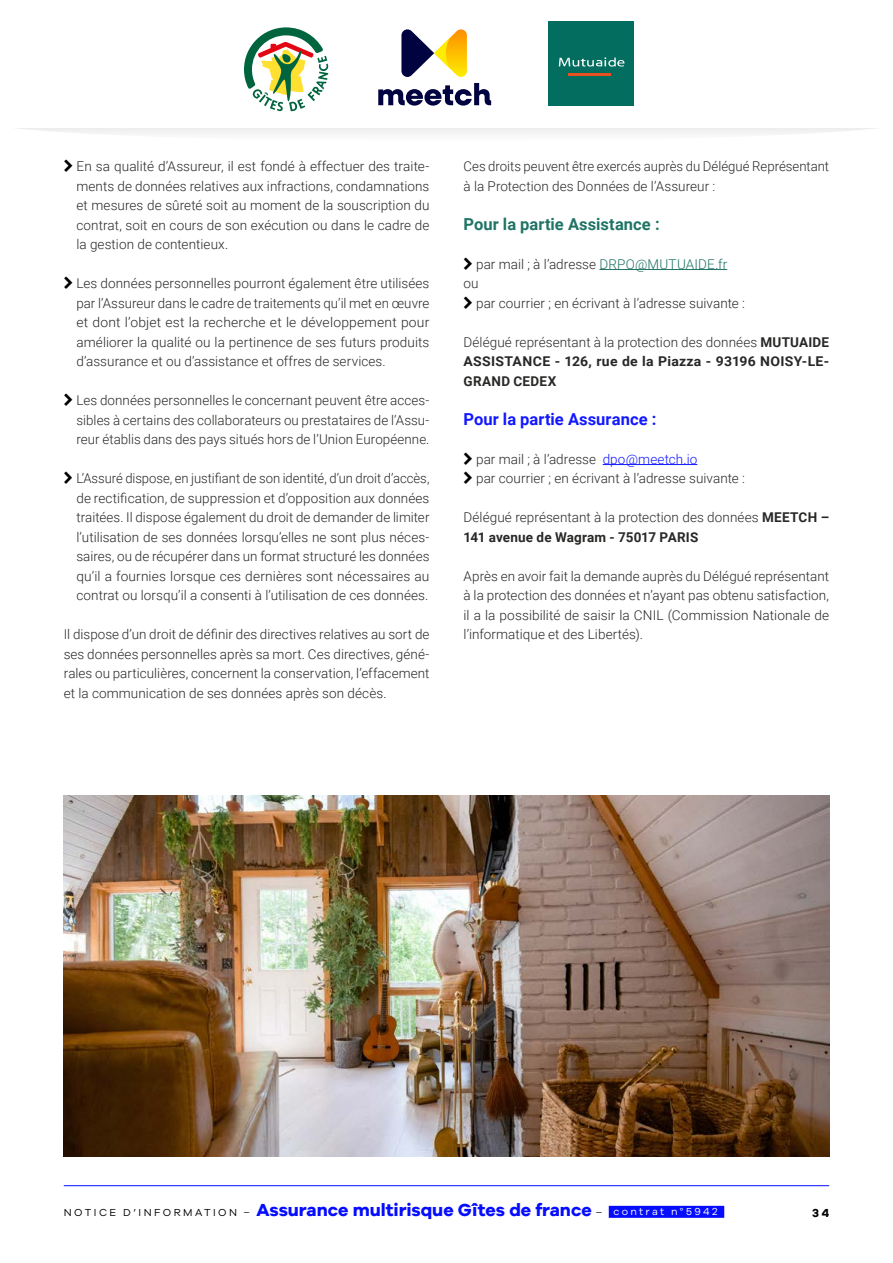
<style>
.page{position:relative;width:893px;height:1263px;background:#fff}
.page>*{position:absolute;margin:0;border:0;box-sizing:border-box;transform-origin:0 0}
.t1{font:700 18px "Galyon";color:#050cff}
.t2{font:700 16.5px "Roboto";letter-spacing:.005em;color:#207465}
.t3{font:700 16.5px "Roboto";letter-spacing:.005em;color:#1218ff}
.t4{font:300 13.5px/19.5px "Roboto";letter-spacing:.005em;color:#282827;text-align:justify}
.t5{font:700 13.5px/19.5px "Roboto";letter-spacing:.02em;color:#282827;text-align:justify}
.t6{font:700 12px "Galyon";color:#000}
.s1{color:#207465}
.s2{font-weight:300}
.s3{color:#1218ff}
.s4{font-weight:700}
.s5{font-weight:400;font-size:10.5px;color:#000}
.s6{font-weight:400;font-size:10.5px;color:#fff}
</style>
<div class="page">
<hr style="left:64px;top:1185px;width:765px;height:1px;background:#050cff">
<div style="left:609px;top:1206px;width:115px;height:12px;background:#050cff"></div>
<div style="left:548px;top:21px;width:85px;height:85px;background:#036e5f"></div>
<svg style="left:18px;top:27px;width:857px;height:107px"></svg>
<hr style="left:599px;top:269px;width:128px;height:1px;background:#207465">
<hr style="left:603px;top:464px;width:94px;height:1px;background:#1218ff">
<img style="left:64px;top:795px;width:765px;height:362px">
<p class="t4" style="left:76px;top:156px;width:355px">En sa qualité d’Assureur, il est fondé à effectuer des traite&shy;ments de données relatives aux infractions, condamnations et mesures de sûreté soit au moment de la souscription du contrat, soit en cours de son exécution ou dans le cadre de la gestion de contentieux.</p>
<p class="t4" style="left:76px;top:273px;width:355px">Les données personnelles pourront également être utilisées par l’Assureur dans le cadre de traitements qu’il met en œuvre et dont l’objet est la recherche et le développement pour améliorer la qualité ou la pertinence de ses futurs produits d’assurance et ou d’assistance et offres de services.</p>
<p class="t4" style="left:76px;top:390px;width:355px">Les données personnelles le concernant peuvent être acces&shy;sibles à certains des collaborateurs ou prestataires de l’Assu&shy;reur établis dans des pays situés hors de l’Union Européenne.</p>
<p class="t4" style="left:76px;top:468px;width:355px">L’Assuré dispose, en justifiant de son identité, d’un droit d’accès, de rectification, de suppression et d’opposition aux données traitées. Il dispose également du droit de demander de limiter l’utilisation de ses données lorsqu’elles ne sont plus néces&shy;saires, ou de récupérer dans un format structuré les données qu’il a fournies lorsque ces dernières sont nécessaires au contrat ou lorsqu’il a consenti à l’utilisation de ces données.</p>
<p class="t4" style="left:64px;top:624px;width:367px">Il dispose d’un droit de définir des directives relatives au sort de ses données personnelles après sa mort. Ces directives, géné&shy;rales ou particulières, concernent la conservation, l’effacement et la communication de ses données après son décès.</p>
<p class="t4" style="left:463px;top:156px;width:367px">Ces droits peuvent être exercés auprès du Délégué Représentant à la Protection des Données de l’Assureur :</p>
<p class="t2" style="left:463px;top:212px;width:198px">Pour la partie Assistance :</p>
<p class="t4" style="left:463px;top:253px;width:265px;text-indent:13px">par mail ; à l’adresse <span class="s1">DRPO@MUTUAIDE.fr </span>ou</p>
<p class="t4" style="left:476px;top:292px;width:270px">par courrier ; en écrivant à l’adresse suivante :</p>
<p class="t5" style="left:463px;top:331px;width:367px"><span class="s2">Délégué représentant à la protection des données</span> MUTUAIDE ASSISTANCE - 126, rue de la Piazza - 93196 NOISY-LE-GRAND CEDEX</p>
<p class="t3" style="left:463px;top:407px;width:194px">Pour la partie Assurance :</p>
<p class="t4" style="left:476px;top:448px;width:270px">par mail ; à l’adresse <span class="s3">dpo@meetch.io<br></span>par courrier ; en écrivant à l’adresse suivante :</p>
<p class="t4" style="left:463px;top:507px;width:367px">Délégué représentant à la protection des données <span class="s4">MEETCH –<br>141 avenue de Wagram - 75017 PARIS</span></p>
<p class="t4" style="left:463px;top:565px;width:367px">Après en avoir fait la demande auprès du Délégué représentant à la protection des données et n’ayant pas obtenu satisfaction, il a la possibilité de saisir la CNIL (Commission Nationale de l’informatique et des Libertés).</p>
<h1 class="t1" style="left:64px;top:1199px;width:655px"><span class="s5">NOTICE D’INFORMATION –</span> Assurance multirisque Gîtes de france <span class="s5">–</span> <span class="s6">contrat n°5942</span></h1>
<p class="t6" style="left:812px;top:1205px;width:19px">34</p>
</div>
